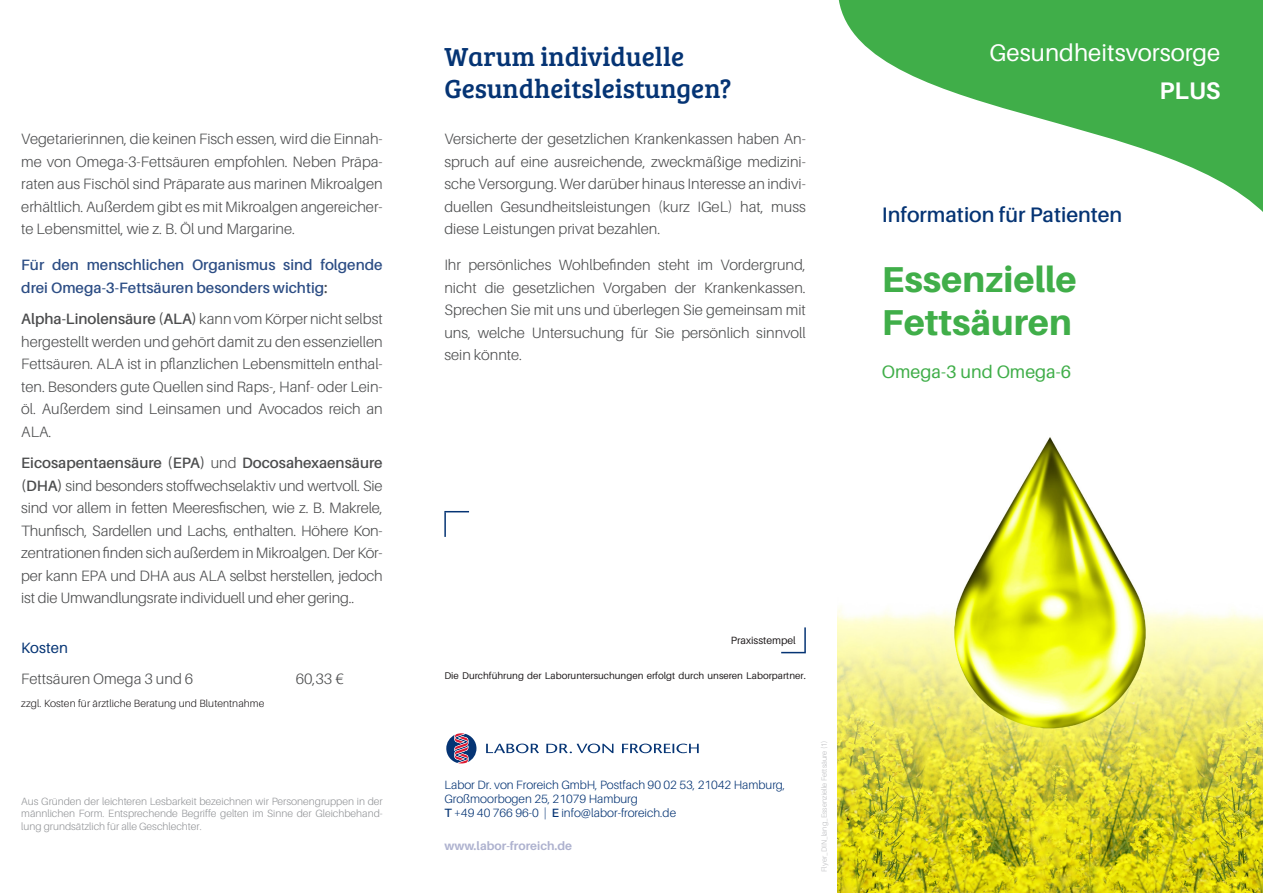
<style>
.page{position:relative;width:1263px;height:893px;background:#fff}
.page>*{position:absolute;margin:0;border:0;box-sizing:border-box;transform-origin:0 0}
.Überschrift_2{font:800 36px "Aileron";color:#40ae49}
.Überschrift_1{font:27px "Bree Serif";color:#053474}
.t1{font:24px "Aileron";color:#fff}
.t2{font:700 24px "Aileron";color:#fff}
.Unterüberschrift{font:600 21px "Aileron";color:#053474}
.t3{font:18px "Aileron";color:#40ae49}
.Fließtext{font:300 15px/22.5px "Aileron";color:#4b4c4d;text-align:justify}
.Fließtext-2{font:600 15px/22.5px "Aileron";color:#2d4e85}
.t4{font:15px "Aileron";letter-spacing:.01em;color:#053474}
.t5{font:300 12px/14.4px "Aileron";color:#053474}
.t6{font:700 12px "Aileron";color:#aeb2cf}
.t7{font:300 10.5px/12.6px "Aileron";color:#939598;text-align:justify}
.t8{font:300 10.5px "Aileron";letter-spacing:.01em;color:#231f20}
.t9{font:10.5px "Aileron";color:#231f20}
.t10{font:9.75px "Aileron";color:#231f20}
.t11{font:300 7.5px "Aileron";color:#bcbdc0}
.s1{color:#4b4c4d}
.s2{font-weight:600}
</style>
<div class="page">
<svg style="left:838px;top:0;width:425px;height:212px;fill:#40ae49"></svg>
<img style="left:838px;top:437px;width:425px;height:456px">
<hr style="left:444px;top:512px;width:2px;height:25px;background:#053474">
<svg style="left:444px;top:511px;width:25px;height:1px"></svg>
<hr style="left:804px;top:627px;width:2px;height:25px;background:#053474">
<svg style="left:781px;top:652px;width:25px;height:1px"></svg>
<svg style="left:486px;top:744px;width:213px;height:9px"></svg>
<svg style="left:446px;top:733px;width:30px;height:30px"></svg>
<p class="Fließtext" style="left:21px;top:128px;width:363px">Vegetarierinnen, die keinen Fisch essen, wird die Einnah&shy;me von Omega-3-Fettsäuren empfohlen. Neben Präpa&shy;raten aus Fischöl sind Präparate aus marinen Mikroalgen erhältlich. Außerdem gibt es mit Mikroalgen angereicher&shy;te Lebensmittel, wie z. B. Öl und Margarine.</p>
<p class="Fließtext-2" style="left:21px;top:254px;width:363px">Für den menschlichen Organismus sind folgende drei Omega-3-Fettsäuren besonders wichtig<span class="s1">:</span></p>
<p class="Fließtext" style="left:21px;top:308px;width:363px"><span class="s2">Alpha-Linolensäure (ALA)</span> kann vom Körper nicht selbst hergestellt werden und gehört damit zu den essenziellen Fettsäuren. ALA ist in pflanzlichen Lebensmitteln enthal&shy;ten. Besonders gute Quellen sind Raps-, Hanf- oder Lein&shy;öl. Außerdem sind Leinsamen und Avocados reich an ALA.</p>
<p class="Fließtext" style="left:21px;top:452px;width:363px"><span class="s2">Eicosapentaensäure (EPA)</span> und <span class="s2">Docosahexaensäure (DHA)</span> sind besonders stoffwechselaktiv und wertvoll. Sie sind vor allem in fetten Meeresfischen, wie z. B. Makrele, Thunfisch, Sardellen und Lachs, enthalten. Höhere Kon&shy;zentrationen finden sich außerdem in Mikroalgen. Der Kör&shy;per kann EPA und DHA aus ALA selbst herstellen, jedoch ist die Umwandlungsrate individuell und eher gering..</p>
<p class="t4" style="left:21px;top:639px;width:48px">Kosten</p>
<p class="Fließtext" style="left:21px;top:668px;width:174px">Fettsäuren Omega 3 und 6</p>
<p class="Fließtext" style="left:296px;top:668px;width:50px">60,33 €</p>
<p class="t8" style="left:21px;top:697px;width:245px">zzgl. Kosten für ärztliche Beratung und Blutentnahme</p>
<p class="t7" style="left:21px;top:795px;width:363px">Aus Gründen der leichteren Lesbarkeit bezeichnen wir Personengruppen in der männlichen Form. Entsprechende Begriffe gelten im Sinne der Gleichbehand&shy;lung grundsätzlich für alle Geschlechter.</p>
<p class="Überschrift_1" style="left:444px;top:37px;width:241px">Warum individuelle</p>
<p class="Überschrift_1" style="left:444px;top:69px;width:289px">Gesundheitsleistungen?</p>
<p class="Fließtext" style="left:444px;top:128px;width:363px">Versicherte der gesetzlichen Krankenkassen haben An&shy;spruch auf eine ausreichende, zweckmäßige medizini&shy;sche Versorgung. Wer darüber hinaus Interesse an indivi&shy;duellen Gesundheitsleistungen (kurz IGeL) hat, muss diese Leistungen privat bezahlen.</p>
<p class="Fließtext" style="left:444px;top:254px;width:363px">Ihr persönliches Wohlbefinden steht im Vordergrund, nicht die gesetzlichen Vorgaben der Krankenkassen.<br>Sprechen Sie mit uns und überlegen Sie gemeinsam mit uns, welche Untersuchung für Sie persönlich sinnvoll sein könnte.</p>
<p class="t1" style="left:989px;top:40px;width:232px">Gesundheitsvorsorge</p>
<p class="t2" style="left:1159px;top:77px;width:62px">PLUS</p>
<p class="Unterüberschrift" style="left:882px;top:203px;width:242px">Information für Patienten</p>
<p class="Überschrift_2" style="left:882px;top:259px;width:196px">Essenzielle</p>
<p class="Überschrift_2" style="left:882px;top:302px;width:191px">Fettsäuren</p>
<p class="t3" style="left:882px;top:362px;width:191px">Omega-3 und Omega-6</p>
<p class="t9" style="left:731px;top:635px;width:67px">Praxisstempel</p>
<p class="t10" style="left:444px;top:670px;width:363px">Die Durchführung der Laboruntersuchungen erfolgt durch unseren Laborpartner.</p>
<p class="t5" style="left:444px;top:777px;width:342px">Labor Dr. von Froreich GmbH, Postfach 90 02 53, 21042 Hamburg,<br>Großmoorbogen 25, 21079 Hamburg</p>
<p class="t5" style="left:444px;top:806px;width:233px"><span class="s2">T</span> +49 40 766 96-0 | <span class="s2">E</span> info@labor-froreich.de</p>
<p class="t6" style="left:444px;top:840px;width:129px">www.labor-froreich.de</p>
<p class="t11" style="left:820px;top:872px;width:133px;rotate:-90deg">Flyer_DIN_lang_Essenzielle Fettsäure (1)</p>
</div>
